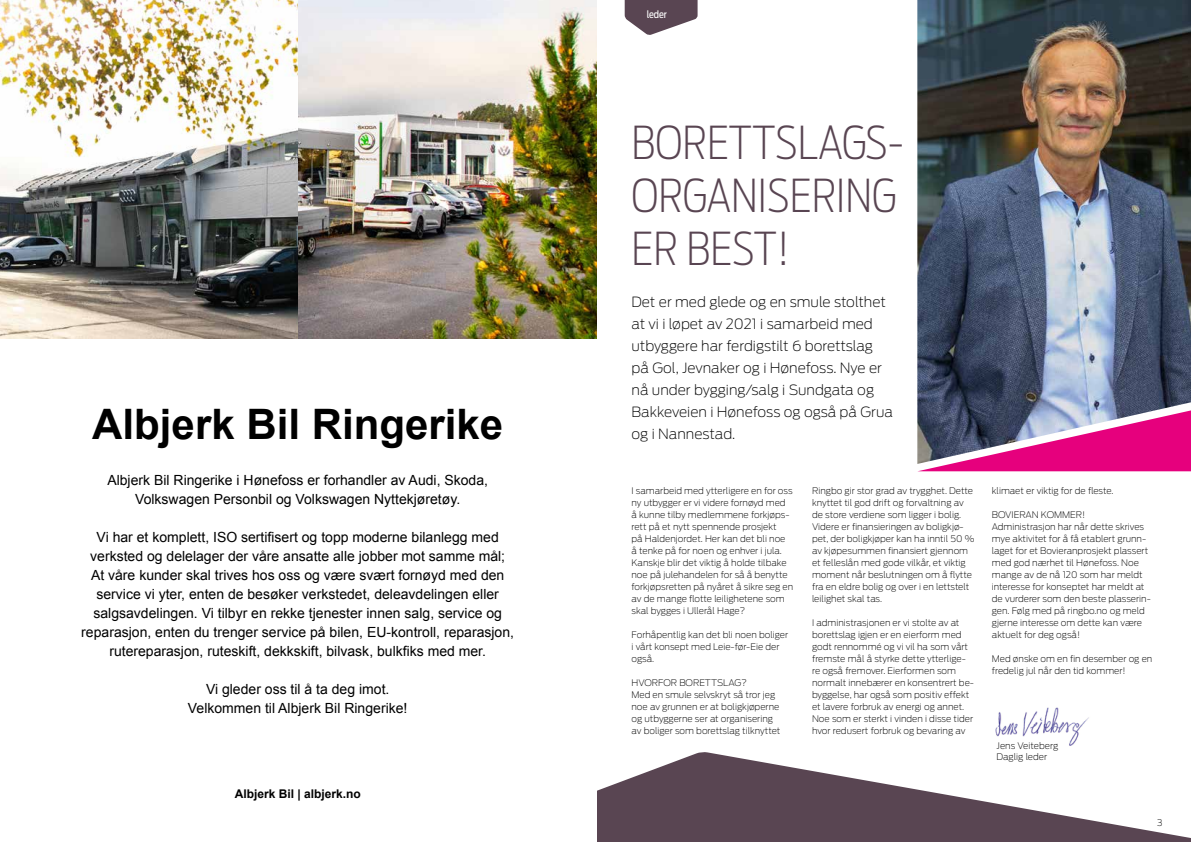
<style>
.page{position:relative;width:1191px;height:842px;background:#fff}
.page>*{position:absolute;margin:0;border:0;box-sizing:border-box;transform-origin:0 0}
.t1{font:200 45px/53px "Antenna Cond";color:#594552}
.t2{font:700 42px "Arial";color:#000}
.t3{font:14px/19px "Arial";color:#000;text-align:center}
.t4{font:200 14px/22px "Antenna";color:#000}
.t5{font:700 12px "Arial";color:#000}
.t6{font:10px "Antenna Cond";color:#fff}
.t7{font:200 9px/12px "Antenna";color:#000}
</style>
<div class="page">
<svg style="left:597px;top:752px;width:594px;height:90px;fill:#594552"></svg>
<svg style="left:624px;top:0;width:73px;height:35px"></svg>
<img style="left:917px;top:0;width:274px;height:410px">
<svg style="left:917px;top:410px;width:274px;height:61px;background:#b5488f"></svg>
<img style="left:995px;top:707px;width:94px;height:39px">
<img style="left:0;top:0;width:596px;height:339px">
<h2 class="t2" style="left:92px;top:397px;width:412px">Albjerk Bil Ringerike</h2>
<h3 class="t3" style="left:107px;top:471px;width:382px">Albjerk Bil Ringerike i Hønefoss er forhandler av Audi, Skoda,<br>Volkswagen Personbil og Volkswagen Nyttekjøretøy.</h3>
<p class="t3" style="left:81px;top:528px;width:434px">Vi har et komplett, ISO sertifisert og topp moderne bilanlegg med verksted og delelager der våre ansatte alle jobber mot samme mål;<br>At våre kunder skal trives hos oss og være svært fornøyd med den service vi yter, enten de besøker verkstedet, deleavdelingen eller salgsavdelingen. Vi tilbyr en rekke tjenester innen salg, service og reparasjon, enten du trenger service på bilen, EU-kontroll, reparasjon, rutereparasjon, ruteskift, dekkskift, bilvask, bulkfiks med mer.</p>
<h3 class="t3" style="left:188px;top:680px;width:221px">Vi gleder oss til å ta deg imot.<br>Velkommen til Albjerk Bil Ringerike!</h3>
<h3 class="t5" style="left:235px;top:786px;width:128px">Albjerk Bil | albjerk.no</h3>
<p class="t6" style="left:646px;top:9px;width:22px">leder</p>
<h1 class="t1" style="left:631px;top:116px;width:274px">BORETTSLAGS-<br>ORGANISERING<br>ER BEST!</h1>
<h3 class="t4" style="left:631px;top:291px;width:263px">Det er med glede og en smule stolthet at vi i løpet av 2021 i samarbeid med utbyggere har ferdigstilt 6 borettslag på Gol, Jevnaker og i Hønefoss. Nye er nå under bygging/salg i Sundgata og Bakkeveien i Hønefoss og også på Grua og i Nannestad.</h3>
<p class="t7" style="left:631px;top:485px;width:163px">I samarbeid med ytterligere en for oss ny utbygger er vi videre fornøyd med å kunne tilby medlemmene forkjøps&shy;rett på et nytt spennende prosjekt<br>på Haldenjordet. Her kan det bli noe å tenke på for noen og enhver i jula.<br>Kanskje blir det viktig å holde tilbake noe på julehandelen for så å benytte forkjøpsretten på nyåret å sikre seg en av de mange flotte leilighetene som skal bygges i Ullerål Hage?</p>
<p class="t7" style="left:631px;top:629px;width:158px">Forhåpentlig kan det bli noen boliger i vårt konsept med Leie-før-Eie der også.</p>
<p class="t7" style="left:631px;top:677px;width:150px">HVORFOR BORETTSLAG?<br>Med en smule selvskryt så tror jeg noe av grunnen er at boligkjøperne og utbyggerne ser at organisering av boliger som borettslag tilknyttet</p>
<p class="t7" style="left:812px;top:485px;width:164px">Ringbo gir stor grad av trygghet. Dette knyttet til god drift og forvaltning av de store verdiene som ligger i bolig.<br>Videre er finansieringen av boligkjø&shy;pet, der boligkjøper kan ha inntil 50 % av kjøpesummen finansiert gjennom et felleslån med gode vilkår, et viktig moment når beslutningen om å flytte fra en eldre bolig og over i en lettstelt leilighet skal tas.</p>
<p class="t7" style="left:812px;top:617px;width:163px">I administrasjonen er vi stolte av at borettslag igjen er en eierform med godt rennommé og vi vil ha som vårt fremste mål å styrke dette ytterlige&shy;re også fremover. Eierformen som normalt innebærer en konsentrert be&shy;byggelse, har også som positiv effekt et lavere forbruk av energi og annet.<br>Noe som er sterkt i vinden i disse tider hvor redusert forbruk og bevaring av</p>
<p class="t7" style="left:991px;top:484px;width:123px">klimaet er viktig for de fleste.</p>
<p class="t7" style="left:991px;top:508px;width:160px">BOVIERAN KOMMER!<br>Administrasjon har når dette skrives mye aktivitet for å få etablert grunn&shy;laget for et Bovieranprosjekt plassert med god nærhet til Hønefoss. Noe mange av de nå 120 som har meldt interesse for konseptet har meldt at de vurderer som den beste plasserin&shy;gen. Følg med på ringbo.no og meld gjerne interesse om dette kan være aktuelt for deg også!</p>
<p class="t7" style="left:991px;top:652px;width:162px">Med ønske om en fin desember og en fredelig jul når den tid kommer!</p>
<p class="t7" style="left:996px;top:740px;width:63px;line-height:11px">Jens Veiteberg<br>Daglig leder</p>
<p class="t7" style="left:1157px;top:817px;width:7px">3</p>
</div>
